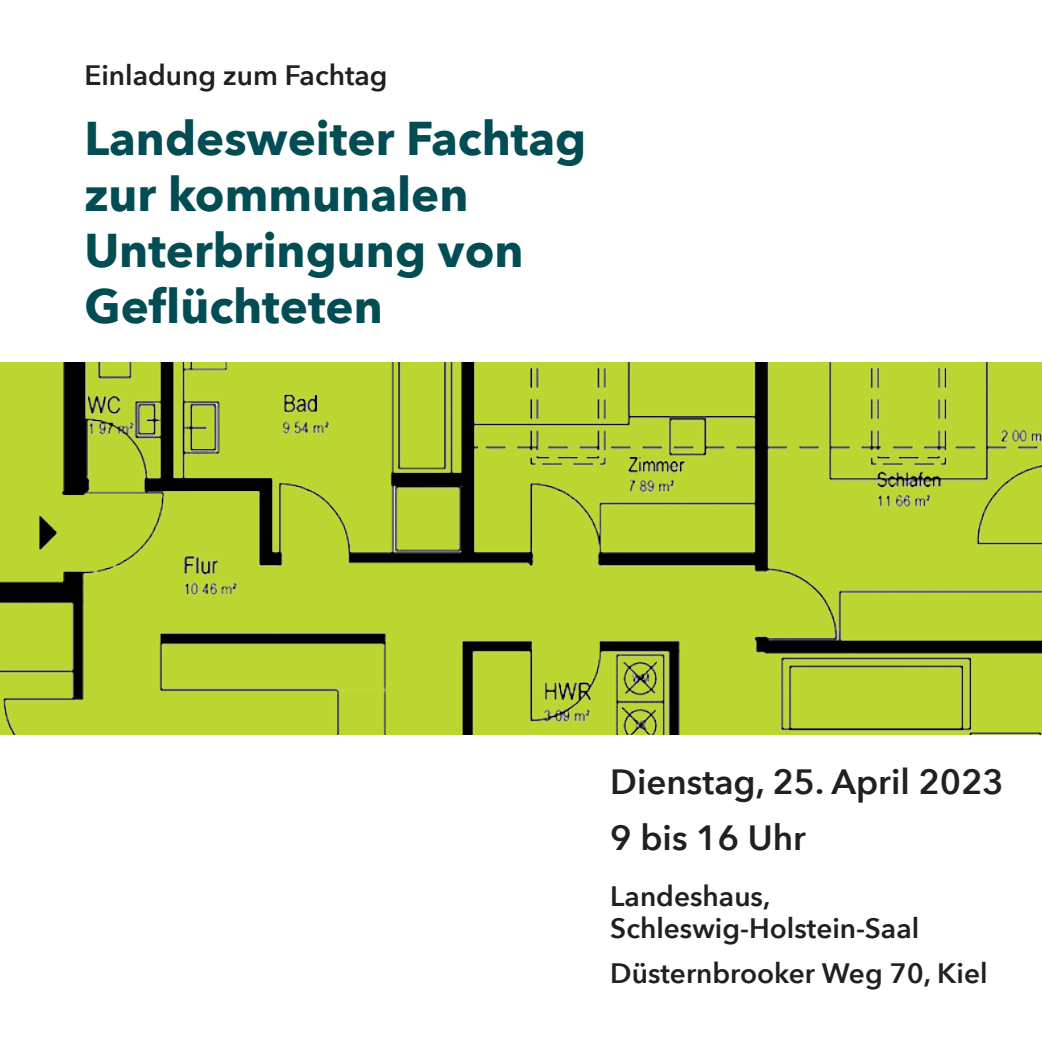
<style>
.page{position:relative;width:1042px;height:1042px;background:#fff}
.page>*{position:absolute;margin:0;border:0;box-sizing:border-box;transform-origin:0 0}
.t1{font:700 47.25px/56px "Avenir Next";color:#024c53}
.t2{font:600 35px/56px "Avenir Next";color:#231f20}
.t3{font:600 28px/31.5px "Avenir Next";color:#231f20}
</style>
<div class="page">
<img style="left:0;top:362px;width:1042px;height:372px">
<p class="t3" style="left:84px;top:59px;width:305px">Einladung zum Fachtag</p>
<h1 class="t1" style="left:84px;top:110px;width:503px">Landesweiter Fachtag zur kommunalen<br>Unterbringung von<br>Geflüchteten</h1>
<p class="t2" style="left:610px;top:753px;width:395px">Dienstag, 25. April 2023<br>9 bis 16 Uhr</p>
<p class="t3" style="left:610px;top:880px;width:310px">Landeshaus,<br>Schleswig-Holstein-Saal</p>
<p class="t3" style="left:610px;top:957px;width:379px">Düsternbrooker Weg 70, Kiel</p>
</div>
